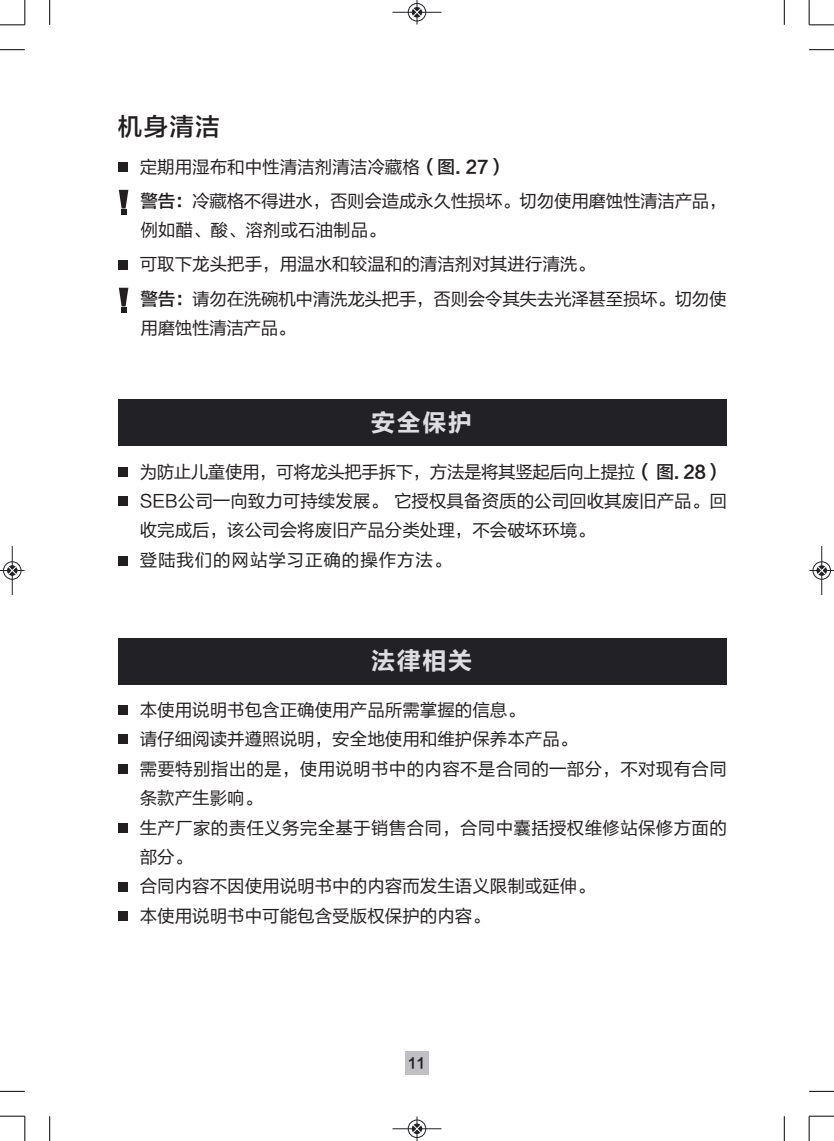
<style>
.page{position:relative;width:834px;height:1141px;background:#fff}
.page>*{position:absolute;margin:0;border:0;box-sizing:border-box;transform-origin:0 0}
.t1{font:24.5px "FZLTCHJW GB1 0";letter-spacing:.05em;color:#dedddf}
.t2{font:24.5px "FZLTZHK GBK1 0";color:#231f20}
.t3{font:17.5px/29.4px "FZLTHJW GB1 0";color:#231f20}
.t4{font:17.5px "FZLTHJW GB1 0";letter-spacing:-.02em;color:#231f20}
.t5{font:14px "FZLTZHK GBK1 0";color:#231f20}
.s1{font-family:"FZLTZHK GBK1 0"}
</style>
<div class="page">
<div style="left:118px;top:400px;width:608px;height:46px;background:#212126"></div>
<div style="left:118px;top:467px;width:9px;height:10px;background:#231f20"></div>
<div style="left:118px;top:496px;width:9px;height:10px;background:#231f20"></div>
<div style="left:118px;top:556px;width:9px;height:10px;background:#231f20"></div>
<div style="left:118px;top:638px;width:608px;height:46px;background:#212126"></div>
<div style="left:118px;top:705px;width:9px;height:10px;background:#231f20"></div>
<div style="left:118px;top:734px;width:9px;height:10px;background:#231f20"></div>
<div style="left:118px;top:764px;width:9px;height:10px;background:#231f20"></div>
<div style="left:118px;top:823px;width:9px;height:10px;background:#231f20"></div>
<div style="left:118px;top:882px;width:9px;height:10px;background:#231f20"></div>
<div style="left:118px;top:911px;width:9px;height:10px;background:#231f20"></div>
<div style="left:118px;top:162px;width:9px;height:10px;background:#231f20"></div>
<svg style="left:0;top:49px;width:25px;height:1px"></svg>
<svg style="left:49px;top:0;width:1px;height:25px"></svg>
<svg style="left:0;top:0;width:25px;height:25px"></svg>
<svg style="left:809px;top:49px;width:24px;height:1px"></svg>
<svg style="left:783px;top:0;width:1px;height:25px"></svg>
<svg style="left:808px;top:0;width:25px;height:25px"></svg>
<svg style="left:0;top:1091px;width:25px;height:1px"></svg>
<svg style="left:49px;top:1116px;width:1px;height:25px"></svg>
<svg style="left:0;top:1116px;width:25px;height:25px"></svg>
<svg style="left:809px;top:1091px;width:24px;height:1px"></svg>
<svg style="left:783px;top:1116px;width:1px;height:25px"></svg>
<svg style="left:808px;top:1116px;width:25px;height:25px"></svg>
<hr style="left:12px;top:546px;width:1px;height:49px;background:#212126">
<div style="left:3px;top:562px;width:18px;height:17px;border:1px solid #212126;border-radius:50%"></div>
<svg style="left:0;top:566px;width:24px;height:9px"></svg>
<hr style="left:821px;top:546px;width:1px;height:49px;background:#212126">
<div style="left:812px;top:562px;width:18px;height:17px;border:1px solid #212126;border-radius:50%"></div>
<svg style="left:809px;top:566px;width:24px;height:9px"></svg>
<hr style="left:392px;top:12px;width:49px;height:1px;background:#212126">
<div style="left:408px;top:3px;width:18px;height:18px;border:1px solid #212126;border-radius:50%"></div>
<svg style="left:412px;top:0;width:9px;height:25px"></svg>
<hr style="left:392px;top:1128px;width:49px;height:1px;background:#212126">
<div style="left:408px;top:1120px;width:18px;height:18px;border:1px solid #212126;border-radius:50%"></div>
<svg style="left:412px;top:1116px;width:9px;height:25px"></svg>
<div style="left:405px;top:1051px;width:23px;height:24px;background:#c0c0c4"></div>
<svg style="left:119px;top:190px;width:9px;height:25px"></svg>
<div style="left:118px;top:260px;width:9px;height:10px;background:#231f20"></div>
<svg style="left:119px;top:288px;width:9px;height:25px"></svg>
<h1 class="t2" style="left:118px;top:113px;width:103px">机身清洁</h1>
<p class="t3" style="left:140px;top:152px;width:368px">定期用湿布和中性清洁剂清洁冷藏格<span class="s1">（图. 27）</span></p>
<p class="t3" style="left:140px;top:186px;width:587px"><span class="s1">警告：</span>冷藏格不得进水，否则会造成永久性损坏。切勿使用磨蚀性清洁产品，例如醋、酸、溶剂或石油制品。</p>
<p class="t3" style="left:140px;top:248px;width:588px;line-height:34.1px">可取下龙头把手，用温水和较温和的清洁剂对其进行清洗。<br><span class="s1">警告：</span>请勿在洗碗机中清洗龙头把手，否则会令其失去光泽甚至损坏。切勿使</p>
<p class="t4" style="left:140px;top:318px;width:156px">用磨蚀性清洁产品。</p>
<h1 class="t1" style="left:370px;top:409px;width:103px">安全保护</h1>
<p class="t3" style="left:140px;top:457px;width:588px">为防止儿童使用，可将龙头把手拆下，方法是将其竖起后向上提拉<span class="s1">（ 图. 28）</span>SEB公司一向致力可持续发展。 它授权具备资质的公司回收其废旧产品。回收完成后，该公司会将废旧产品分类处理，不会破坏环境。<br>登陆我们的网站学习正确的操作方法。</p>
<h1 class="t1" style="left:370px;top:647px;width:103px">法律相关</h1>
<p class="t3" style="left:140px;top:696px;width:588px">本使用说明书包含正确使用产品所需掌握的信息。<br>请仔细阅读并遵照说明，安全地使用和维护保养本产品。<br>需要特别指出的是，使用说明书中的内容不是合同的一部分，不对现有合同条款产生影响。<br>生产厂家的责任义务完全基于销售合同，合同中囊括授权维修站保修方面的部分。<br>合同内容不因使用说明书中的内容而发生语义限制或延伸。<br>本使用说明书中可能包含受版权保护的内容。</p>
<p class="t5" style="left:408px;top:1056px;width:19px">11</p>
</div>
